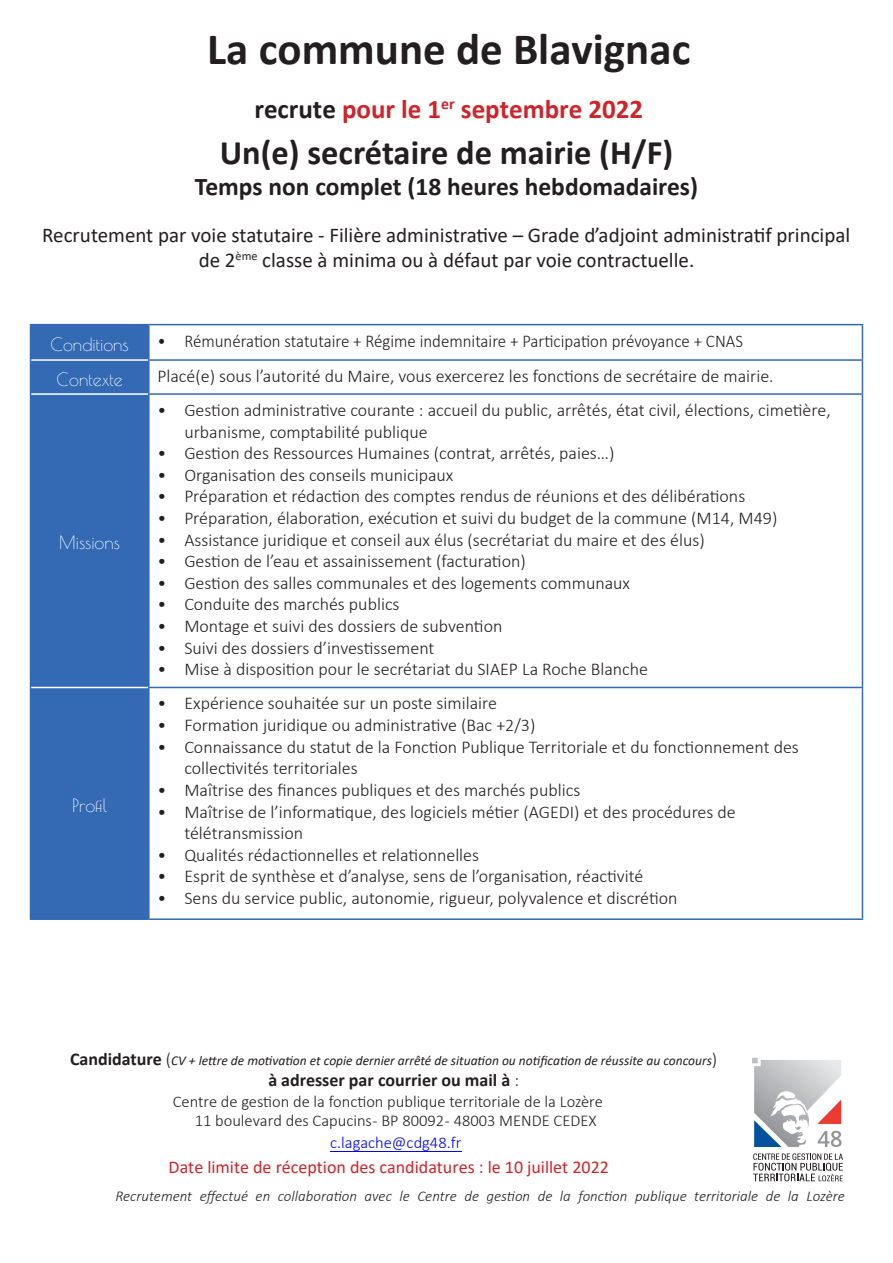
<style>
.page{position:relative;width:893px;height:1263px;background:#fff}
.page>*{position:absolute;margin:0;border:0;box-sizing:border-box;transform-origin:0 0}
.t1{font:700 45px "Calibri";color:#231f20}
.t2{font:700 34.5px "Calibri";color:#231f20}
.t3{font:700 27px "Calibri";color:#d1232a}
.t4{font:700 25.5px "Calibri";color:#231f20}
.t5{font:21px/25.2px "Calibri";color:#231f20;text-align:center}
.t6{font:300 18px/21.6px "Calibri";color:#231f20}
.t7{font:300 18px "Calibri";color:#231f20;scale:.94 1}
.t8{font:18px "Calibri";color:#d1232a}
.t9{font:18px "Poiret One";color:#fff}
.t10{font:700 18px "Calibri";color:#231f20}
.t11{font:300 16.5px/19.8px "Calibri";color:#231f20}
.t12{font:300 16.5px "Calibri";color:#00f}
.t13{font:italic 300 15px "Calibri";color:#231f20}
.t14{font:italic 13.5px "Calibri";color:#231f20}
.s1{color:#231f20}
.s2{font-weight:700;font-style:normal;font-size:18px}
.s3{font-weight:300;font-style:normal;font-size:18px}
.s4{font-weight:300}
</style>
<div class="page">
<svg style="left:752px;top:1057px;width:91px;height:125px"></svg>
<svg style="left:817px;top:1099px;width:24px;height:25px"></svg>
<svg style="left:752px;top:1058px;width:54px;height:89px"></svg>
<svg style="left:818px;top:1131px;width:24px;height:16px"></svg>
<svg style="left:753px;top:1153px;width:90px;height:28px"></svg>
<div style="left:31px;top:325px;width:117px;height:593px;background:#336ab3"></div>
<hr style="left:30px;top:324px;width:119px;height:1px;background:#336ab3">
<hr style="left:30px;top:325px;width:1px;height:35px;background:#336ab3">
<hr style="left:148px;top:325px;width:2px;height:34px;background:#336ab3">
<hr style="left:30px;top:360px;width:1px;height:34px;background:#336ab3">
<hr style="left:148px;top:361px;width:2px;height:32px;background:#336ab3">
<hr style="left:30px;top:394px;width:1px;height:293px;background:#336ab3">
<hr style="left:148px;top:395px;width:2px;height:292px;background:#336ab3">
<hr style="left:30px;top:687px;width:1px;height:231px;background:#336ab3">
<hr style="left:148px;top:688px;width:2px;height:230px;background:#336ab3">
<hr style="left:30px;top:918px;width:119px;height:2px;background:#336ab3">
<hr style="left:31px;top:359px;width:117px;height:2px;background:#fff">
<hr style="left:31px;top:393px;width:117px;height:2px;background:#fff">
<hr style="left:31px;top:687px;width:117px;height:1px;background:#fff">
<hr style="left:149px;top:324px;width:714px;height:1px;background:#336ab3">
<hr style="left:148px;top:359px;width:715px;height:2px;background:#336ab3">
<hr style="left:148px;top:393px;width:715px;height:2px;background:#336ab3">
<hr style="left:148px;top:687px;width:715px;height:1px;background:#336ab3">
<hr style="left:149px;top:918px;width:714px;height:2px;background:#336ab3">
<hr style="left:862px;top:325px;width:1px;height:34px;background:#336ab3">
<hr style="left:862px;top:361px;width:1px;height:32px;background:#336ab3">
<hr style="left:862px;top:395px;width:1px;height:292px;background:#336ab3">
<hr style="left:862px;top:688px;width:1px;height:230px;background:#336ab3">
<hr style="left:330px;top:1151px;width:131px;height:1px;background:#00f">
<p class="t1" style="left:207px;top:17px;width:485px">La commune de Blavignac</p>
<p class="t3" style="left:254px;top:89px;width:390px"><span class="s1">recrute</span> pour le 1<sup>er</sup> septembre 2022</p>
<p class="t2" style="left:220px;top:128px;width:455px">Un(e) secrétaire de mairie (H/F)</p>
<p class="t4" style="left:195px;top:168px;width:505px">Temps non complet (18 heures hebdomadaires)</p>
<p class="t5" style="left:42px;top:222px;width:809px">Recrutement par voie statutaire - Filière administrative – Grade d’adjoint administratif principal de 2<sup>ème</sup> classe à minima ou à défaut par voie contractuelle.</p>
<p class="t9" style="left:51px;top:334px;width:80px">Conditions</p>
<p class="t7" style="left:157px;top:329px;width:625px">• Rémunération statutaire + Régime indemnitaire + Participation prévoyance + CNAS</p>
<p class="t9" style="left:57px;top:368px;width:68px">Contexte</p>
<p class="t6" style="left:157px;top:365px;width:618px">Placé(e) sous l’autorité du Maire, vous exercerez les fonctions de secrétaire de mairie.</p>
<p class="t9" style="left:59px;top:532px;width:62px">Missions</p>
<p class="t9" style="left:72px;top:795px;width:37px">Profil</p>
<p class="t6" style="left:184px;top:399px;width:648px;text-indent:-27px">• Gestion administrative courante : accueil du public, arrêtés, état civil, élections, cimetière, urbanisme, comptabilité publique</p>
<p class="t6" style="left:157px;top:442px;width:459px">• Gestion des Ressources Humaines (contrat, arrêtés, paies…)</p>
<p class="t6" style="left:157px;top:464px;width:298px">• Organisation des conseils municipaux</p>
<p class="t6" style="left:157px;top:485px;width:589px">• Préparation et rédaction des comptes rendus de réunions et des délibérations</p>
<p class="t6" style="left:157px;top:507px;width:622px">• Préparation, élaboration, exécution et suivi du budget de la commune (M14, M49)</p>
<p class="t6" style="left:157px;top:529px;width:549px">• Assistance juridique et conseil aux élus (secrétariat du maire et des élus)</p>
<p class="t6" style="left:157px;top:550px;width:370px">• Gestion de l’eau et assainissement (facturation)</p>
<p class="t6" style="left:157px;top:572px;width:474px">• Gestion des salles communales et des logements communaux</p>
<p class="t6" style="left:157px;top:593px;width:244px">• Conduite des marchés publics</p>
<p class="t6" style="left:157px;top:615px;width:347px">• Montage et suivi des dossiers de subvention</p>
<p class="t6" style="left:157px;top:637px;width:279px">• Suivi des dossiers d’investissement</p>
<p class="t6" style="left:157px;top:658px;width:492px">• Mise à disposition pour le secrétariat du SIAEP La Roche Blanche</p>
<p class="t6" style="left:157px;top:692px;width:341px">• Expérience souhaitée sur un poste similaire</p>
<p class="t6" style="left:157px;top:714px;width:380px">• Formation juridique ou administrative (Bac +2/3)</p>
<p class="t6" style="left:184px;top:736px;width:616px;text-indent:-27px">• Connaissance du statut de la Fonction Publique Territoriale et du fonctionnement des collectivités territoriales</p>
<p class="t6" style="left:157px;top:779px;width:424px">• Maîtrise des finances publiques et des marchés publics</p>
<p class="t6" style="left:184px;top:800px;width:553px;text-indent:-27px">• Maîtrise de l’informatique, des logiciels métier (AGEDI) et des procédures de télétransmission</p>
<p class="t6" style="left:157px;top:844px;width:323px">• Qualités rédactionnelles et relationnelles</p>
<p class="t6" style="left:157px;top:865px;width:488px">• Esprit de synthèse et d’analyse, sens de l’organisation, réactivité</p>
<p class="t6" style="left:157px;top:887px;width:522px">• Sens du service public, autonomie, rigueur, polyvalence et discrétion</p>
<p class="t14" style="left:70px;top:1051px;width:649px"><span class="s2">Candidature</span> <span class="s3">(</span>CV + lettre de motivation et copie dernier arrêté de situation ou notification de réussite au concours<span class="s3">)</span></p>
<p class="t10" style="left:268px;top:1067px;width:252px">à adresser par courrier ou mail à <span class="s4">:</span></p>
<p class="t11" style="left:195px;top:1091px;width:410px;text-indent:-22px">Centre de gestion de la fonction publique territoriale de la Lozère<br>11 boulevard des Capucins - BP 80092 - 48003 MENDE CEDEX</p>
<p class="t12" style="left:330px;top:1132px;width:133px">c.lagache@cdg48.fr</p>
<p class="t8" style="left:169px;top:1155px;width:442px">Date limite de réception des candidatures : le 10 juillet 2022</p>
<p class="t13" style="left:116px;top:1186px;width:731px">Recrutement effectué en collaboration avec le Centre de gestion de la fonction publique territoriale de la Lozère</p>
</div>
